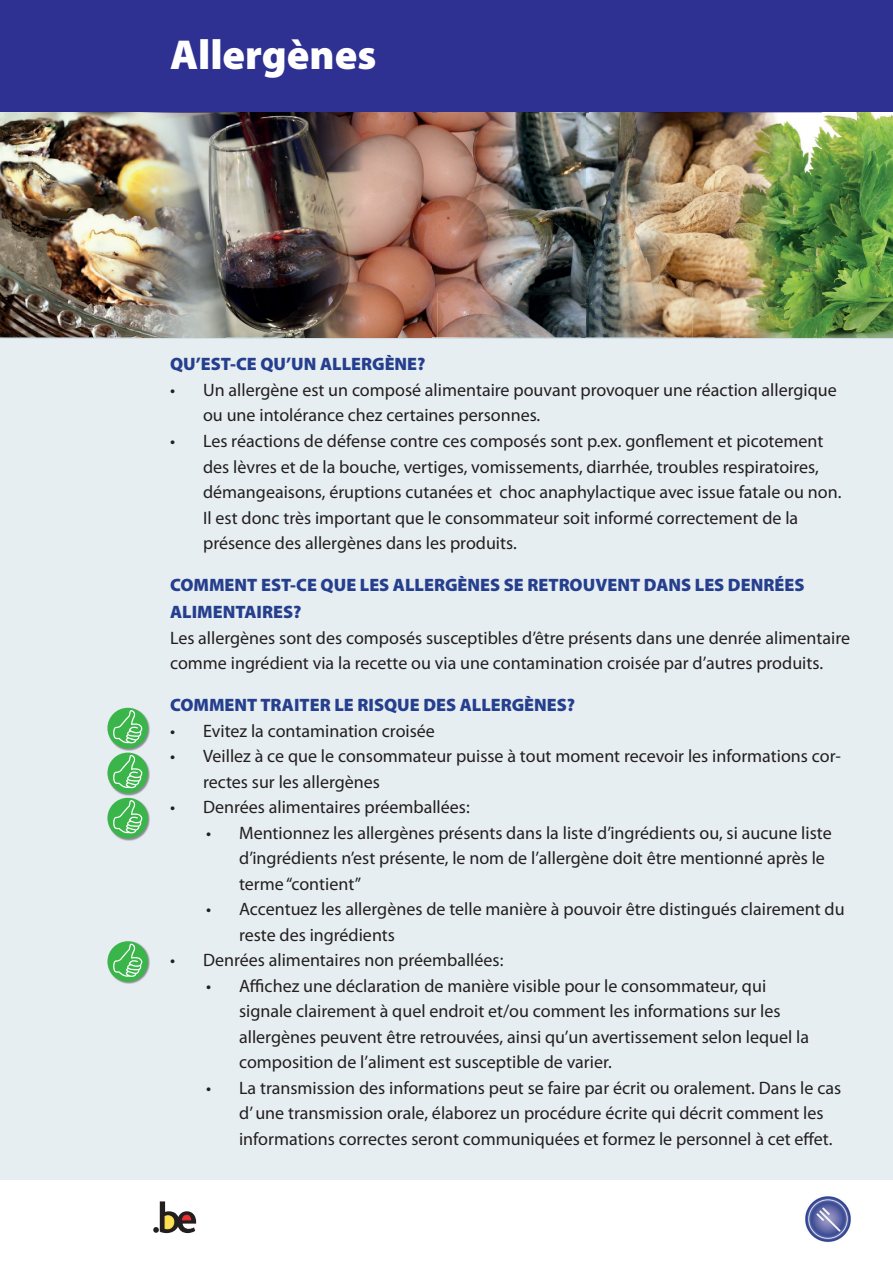
<style>
.page{position:relative;width:893px;height:1263px;background:#fff}
.page>*{position:absolute;margin:0;border:0;box-sizing:border-box;transform-origin:0 0}
.t1{font:900 42px "Myriad Pro";color:#fff}
.t2{font:18px/25.5px "Myriad Pro";color:#231f20}
.t3{font:900 18px/27px "Myriad Pro";color:#253f8e}
</style>
<div class="page">
<div style="left:0;top:158px;width:893px;height:1022px;background:#e7eef1"></div>
<div style="left:0;top:0;width:893px;height:113px;background:#2e3092"></div>
<img style="left:110px;top:708px;width:40px;height:43px">
<div style="left:107px;top:708px;width:41px;height:40px;background:#3ab54a;border-radius:50%"></div>
<svg style="left:113px;top:710px;width:30px;height:33px"></svg>
<img style="left:110px;top:753px;width:40px;height:43px">
<div style="left:107px;top:753px;width:41px;height:40px;background:#3ab54a;border-radius:50%"></div>
<svg style="left:113px;top:755px;width:30px;height:33px"></svg>
<img style="left:110px;top:798px;width:40px;height:43px">
<div style="left:107px;top:798px;width:41px;height:40px;background:#3ab54a;border-radius:50%"></div>
<svg style="left:113px;top:800px;width:30px;height:33px"></svg>
<img style="left:109px;top:941px;width:41px;height:43px">
<div style="left:107px;top:941px;width:41px;height:41px;background:#3ab54a;border-radius:50%"></div>
<svg style="left:113px;top:943px;width:30px;height:34px"></svg>
<svg style="left:153px;top:1201px;width:43px;height:32px"></svg>
<img style="left:0;top:113px;width:278px;height:224px">
<img style="left:0;top:112px;width:142px;height:1px">
<img style="left:328px;top:337px;width:103px;height:1px">
<img style="left:225px;top:112px;width:53px;height:1px">
<img style="left:142px;top:112px;width:83px;height:225px">
<img style="left:431px;top:337px;width:154px;height:1px">
<img style="left:278px;top:112px;width:159px;height:225px">
<img style="left:437px;top:112px;width:144px;height:180px">
<img style="left:437px;top:292px;width:144px;height:45px">
<img style="left:720px;top:337px;width:136px;height:1px">
<img style="left:581px;top:113px;width:8px;height:224px">
<img style="left:630px;top:337px;width:90px;height:1px">
<img style="left:589px;top:112px;width:103px;height:180px">
<img style="left:589px;top:292px;width:103px;height:45px">
<img style="left:692px;top:113px;width:23px;height:224px">
<img style="left:715px;top:112px;width:178px;height:225px">
<img style="left:720px;top:112px;width:136px;height:1px">
<svg style="left:692px;top:112px;width:28px;height:1px"></svg>
<h1 class="t1" style="left:170px;top:31px;width:208px">Allergènes</h1>
<p class="t3" style="left:170px;top:351px;width:257px">QU’EST-CE QU’UN ALLERGÈNE?</p>
<p class="t2" style="left:203px;top:377px;width:635px;text-indent:-33px">• Un allergène est un composé alimentaire pouvant provoquer une réaction allergique ou une intolérance chez certaines personnes.</p>
<p class="t2" style="left:203px;top:428px;width:640px;text-indent:-33px">• Les réactions de défense contre ces composés sont p.ex. gonflement et picotement des lèvres et de la bouche, vertiges, vomissements, diarrhée, troubles respiratoires, démangeaisons, éruptions cutanées et choc anaphylactique avec issue fatale ou non.<br>Il est donc très important que le consommateur soit informé correctement de la présence des allergènes dans les produits.</p>
<p class="t3" style="left:170px;top:572px;width:636px">COMMENT EST-CE QUE LES ALLERGÈNES SE RETROUVENT DANS LES DENRÉES<br>ALIMENTAIRES?</p>
<p class="t2" style="left:170px;top:624px;width:681px">Les allergènes sont des composés susceptibles d’être présents dans une denrée alimentaire comme ingrédient via la recette ou via une contamination croisée par d’autres produits.</p>
<p class="t3" style="left:170px;top:692px;width:407px">COMMENT TRAITER LE RISQUE DES ALLERGÈNES?</p>
<p class="t2" style="left:170px;top:717px;width:266px">• Evitez la contamination croisée</p>
<p class="t2" style="left:203px;top:743px;width:639px;text-indent:-33px">• Veillez à ce que le consommateur puisse à tout moment recevoir les informations cor&shy;rectes sur les allergènes</p>
<p class="t2" style="left:170px;top:794px;width:301px">• Denrées alimentaires préemballées:</p>
<p class="t2" style="left:239px;top:819px;width:594px;text-indent:-33px">• Mentionnez les allergènes présents dans la liste d’ingrédients ou, si aucune liste d’ingrédients n’est présente, le nom de l’allergène doit être mentionné après le terme “contient”</p>
<p class="t2" style="left:239px;top:896px;width:607px;text-indent:-33px">• Accentuez les allergènes de telle manière à pouvoir être distingués clairement du reste des ingrédients</p>
<p class="t2" style="left:170px;top:947px;width:335px">• Denrées alimentaires non préemballées:</p>
<p class="t2" style="left:239px;top:972px;width:572px;text-indent:-33px">• Affichez une déclaration de manière visible pour le consommateur, qui signale clairement à quel endroit et/ou comment les informations sur les allergènes peuvent être retrouvées, ainsi qu’un avertissement selon lequel la composition de l’aliment est susceptible de varier.</p>
<p class="t2" style="left:239px;top:1074px;width:604px;text-indent:-33px">• La transmission des informations peut se faire par écrit ou oralement. Dans le cas d’ une transmission orale, élaborez un procédure écrite qui décrit comment les informations correctes seront communiquées et formez le personnel à cet effet.</p>
</div>
